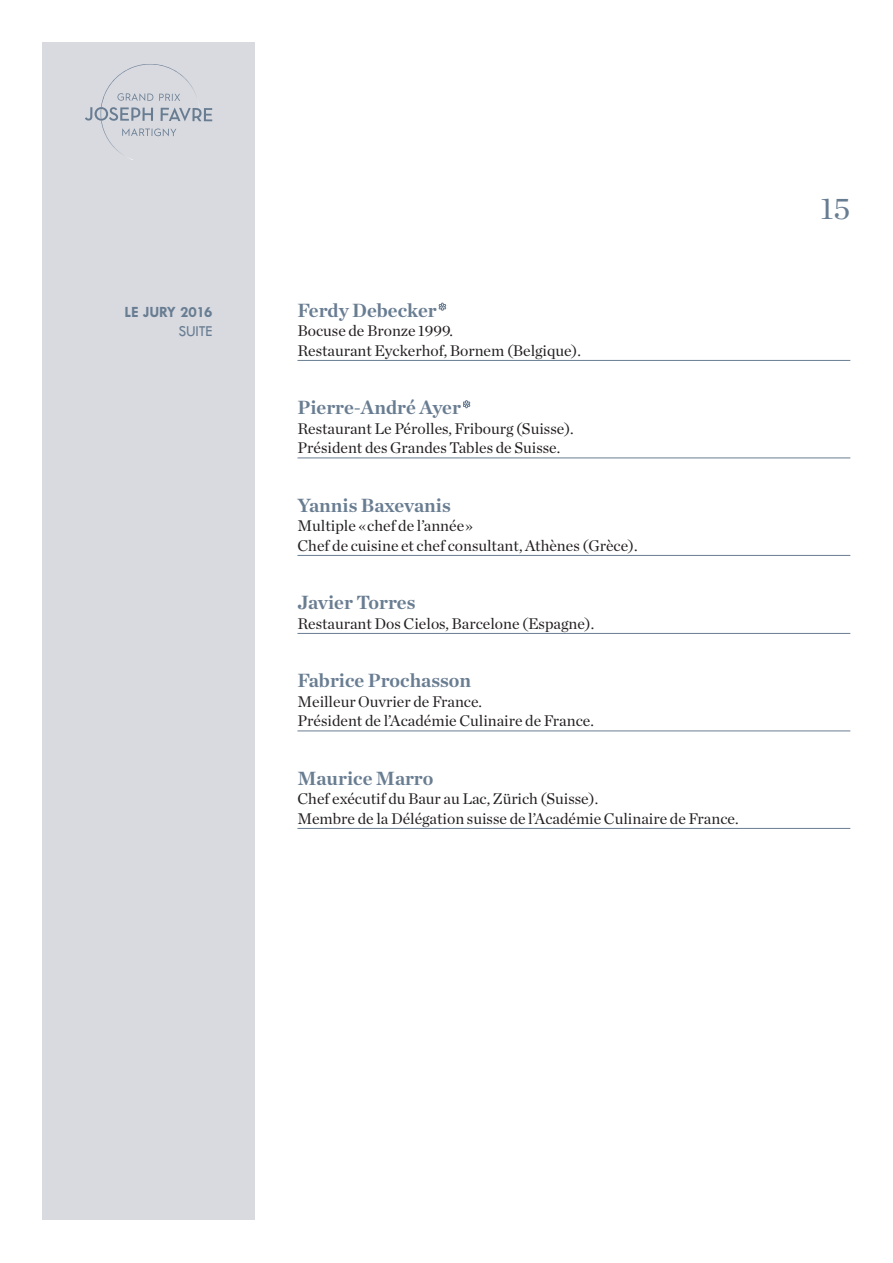
<style>
.page{position:relative;width:893px;height:1263px;background:#fff}
.page>*{position:absolute;margin:0;border:0;box-sizing:border-box;transform-origin:0 0}
.t1{font:31.5px "Chronicle Deck";color:#697d92}
.t2{font:700 19.5px "Chronicle Deck";color:#697d92}
.t3{font:15.75px/19.5px "Chronicle Deck";color:#231f20}
.t4{font:700 15.75px "Tw Cen";letter-spacing:-.01em;color:#697d92}
.t5{font:15.75px "Tw Cen";letter-spacing:-.01em;color:#697d92}
</style>
<div class="page">
<div style="left:42px;top:43px;width:213px;height:1177px;background:#d8dae0"></div>
<img style="left:101px;top:122px;width:32px;height:38px">
<img style="left:101px;top:64px;width:95px;height:43px">
<svg style="left:85px;top:107px;width:127px;height:15px"></svg>
<svg style="left:117px;top:93px;width:36px;height:8px"></svg>
<svg style="left:159px;top:94px;width:21px;height:7px"></svg>
<svg style="left:122px;top:128px;width:54px;height:8px"></svg>
<hr style="left:297px;top:360px;width:553px;height:1px;background:#697d92">
<hr style="left:297px;top:458px;width:553px;height:1px;background:#697d92">
<hr style="left:297px;top:555px;width:553px;height:1px;background:#697d92">
<hr style="left:297px;top:633px;width:553px;height:1px;background:#697d92">
<hr style="left:297px;top:731px;width:553px;height:1px;background:#697d92">
<hr style="left:297px;top:828px;width:553px;height:1px;background:#697d92">
<svg style="left:439px;top:303px;width:7px;height:8px"></svg>
<svg style="left:463px;top:400px;width:8px;height:8px"></svg>
<p class="t4" style="left:125px;top:302px;width:89px">LE JURY 2016</p>
<p class="t5" style="left:178px;top:322px;width:36px">SUITE</p>
<p class="t2" style="left:297px;top:303px;width:141px">Ferdy Debecker</p>
<p class="t3" style="left:297px;top:323px;width:285px">Bocuse de Bronze 1999.<br>Restaurant Eyckerhof, Bornem (Belgique).</p>
<p class="t2" style="left:297px;top:401px;width:165px">Pierre-André Ayer</p>
<p class="t3" style="left:297px;top:420px;width:278px">Restaurant Le Pérolles, Fribourg (Suisse).<br>Président des Grandes Tables de Suisse.</p>
<p class="t2" style="left:297px;top:498px;width:155px">Yannis Baxevanis</p>
<p class="t3" style="left:297px;top:518px;width:342px">Multiple «chef de l’année»<br>Chef de cuisine et chef consultant, Athènes (Grèce).</p>
<p class="t2" style="left:297px;top:596px;width:119px">Javier Torres</p>
<p class="t3" style="left:297px;top:615px;width:298px">Restaurant Dos Cielos, Barcelone (Espagne).</p>
<p class="t2" style="left:297px;top:674px;width:175px">Fabrice Prochasson</p>
<p class="t3" style="left:297px;top:693px;width:298px">Meilleur Ouvrier de France.<br>Président de l’Académie Culinaire de France.</p>
<p class="t2" style="left:297px;top:771px;width:137px">Maurice Marro</p>
<p class="t3" style="left:297px;top:791px;width:442px">Chef exécutif du Baur au Lac, Zürich (Suisse).<br>Membre de la Délégation suisse de l’Académie Culinaire de France.</p>
<h1 class="t1" style="left:820px;top:197px;width:31px">15</h1>
</div>
